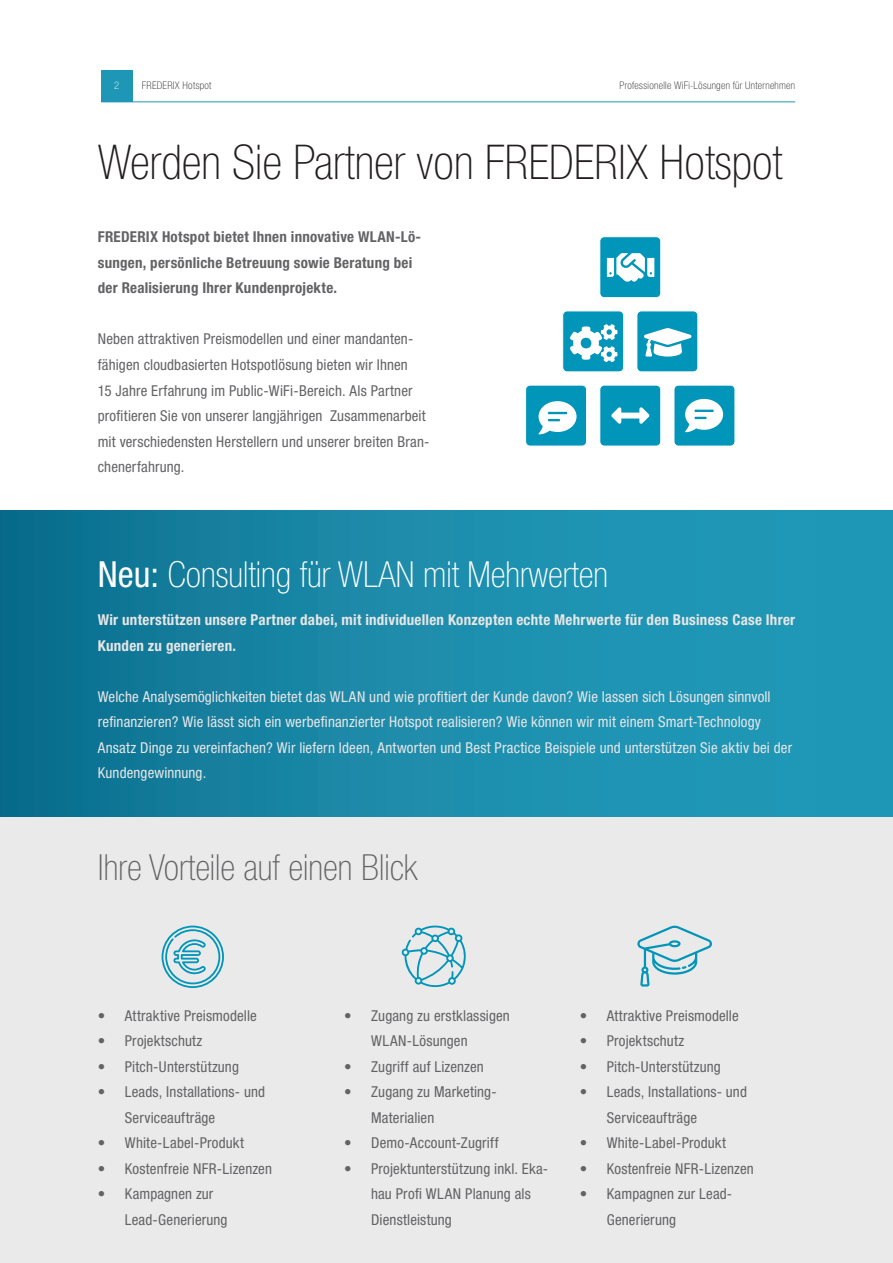
<style>
.page{position:relative;width:893px;height:1263px;background:#fff}
.page>*{position:absolute;margin:0;border:0;box-sizing:border-box;transform-origin:0 0}
.t1{font:100 condensed 48px "Helvetica Neue LT Std";color:#231f20}
.t2{font:100 condensed 36px "Helvetica Neue LT Std";color:#fff}
.t3{font:100 condensed 36px "Helvetica Neue LT Std";color:#636366}
.t4{font:condensed 15px/25.5px "Helvetica Neue LT Std";letter-spacing:.01em;color:#636366}
.t5{font:condensed 15px/25.5px "Helvetica Neue LT Std";letter-spacing:.01em;color:#e6e6e6}
.t6{font:700 condensed 15px/25.5px "Helvetica Neue LT Std";letter-spacing:.015em;color:#636366}
.t7{font:700 condensed 15px/25.5px "Helvetica Neue LT Std";letter-spacing:.015em;color:#e6e6e6}
.t8{font:100 condensed 10.5px "Helvetica Neue LT Std";letter-spacing:.03em;color:#231f20}
.t9{font:100 condensed 10.5px "Helvetica Neue LT Std";color:#fff}
.s1{font-weight:400}
</style>
<div class="page">
<div style="left:0;top:817px;width:893px;height:446px;background:#eaeaea"></div>
<svg style="left:637px;top:925px;width:75px;height:61px"></svg>
<svg style="left:402px;top:925px;width:64px;height:62px"></svg>
<svg style="left:162px;top:926px;width:62px;height:62px"></svg>
<div style="left:0;top:510px;width:893px;height:307px;background:linear-gradient(to right,#0f7392,#249fbf)"></div>
<div style="left:526px;top:385px;width:61px;height:61px;background:#0195b9;border-radius:4px"></div>
<div style="left:525px;top:385px;width:62px;height:61px;border:1px solid #fff;border-radius:4px"></div>
<svg style="left:538px;top:401px;width:38px;height:33px"></svg>
<div style="left:674px;top:385px;width:61px;height:61px;background:#0195b9;border-radius:4px"></div>
<div style="left:674px;top:385px;width:61px;height:61px;border:1px solid #fff;border-radius:4px"></div>
<svg style="left:685px;top:399px;width:38px;height:33px"></svg>
<div style="left:600px;top:385px;width:61px;height:61px;background:#0195b9;border-radius:4px"></div>
<div style="left:599px;top:385px;width:62px;height:61px;border:1px solid #fff;border-radius:4px"></div>
<svg style="left:611px;top:407px;width:38px;height:17px"></svg>
<div style="left:563px;top:311px;width:61px;height:61px;background:#0195b9;border-radius:4px"></div>
<div style="left:562px;top:310px;width:62px;height:62px;border:1px solid #fff;border-radius:4px"></div>
<svg style="left:570px;top:324px;width:47px;height:38px"></svg>
<div style="left:637px;top:311px;width:61px;height:61px;background:#0195b9;border-radius:4px"></div>
<div style="left:636px;top:310px;width:62px;height:62px;border:1px solid #fff;border-radius:4px"></div>
<svg style="left:644px;top:328px;width:48px;height:29px"></svg>
<div style="left:600px;top:237px;width:61px;height:61px;background:#0195b9;border-radius:4px"></div>
<div style="left:599px;top:236px;width:62px;height:62px;border:1px solid #fff;border-radius:4px"></div>
<svg style="left:607px;top:253px;width:47px;height:29px"></svg>
<hr style="left:101px;top:102px;width:694px;height:1px;background:#1e97b6">
<div style="left:101px;top:71px;width:31px;height:31px;background:#1e97b6"></div>
<p class="t9" style="left:114px;top:80px;width:7px">2</p>
<p class="t8" style="left:142px;top:80px;width:71px">FREDERIX Hotspot</p>
<p class="t8" style="left:619px;top:80px;width:177px">Professionelle WiFi-Lösungen für Unternehmen</p>
<h1 class="t1" style="left:98px;top:135px;width:686px">Werden Sie Partner von FREDERIX Hotspot</h1>
<p class="t6" style="left:98px;top:224px;width:325px">FREDERIX Hotspot bietet Ihnen innovative WLAN-Lö&shy;sungen, persönliche Betreuung sowie Beratung bei der Realisierung Ihrer Kundenprojekte.</p>
<p class="t4" style="left:98px;top:326px;width:333px">Neben attraktiven Preismodellen und einer mandanten&shy;fähigen cloudbasierten Hotspotlösung bieten wir Ihnen<br>15 Jahre Erfahrung im Public-WiFi-Bereich. Als Partner profitieren Sie von unserer langjährigen Zusammenarbeit mit verschiedensten Herstellern und unserer breiten Bran&shy;chenerfahrung.</p>
<h2 class="t2" style="left:98px;top:554px;width:512px"><span class="s1">Neu:</span> Consulting für WLAN mit Mehrwerten</h2>
<p class="t7" style="left:98px;top:607px;width:699px">Wir unterstützen unsere Partner dabei, mit individuellen Konzepten echte Mehrwerte für den Business Case Ihrer<br>Kunden zu generieren.</p>
<p class="t5" style="left:98px;top:683px;width:696px">Welche Analysemöglichkeiten bietet das WLAN und wie profitiert der Kunde davon? Wie lassen sich Lösungen sinnvoll refinanzieren? Wie lässt sich ein werbefinanzierter Hotspot realisieren? Wie können wir mit einem Smart-Technology Ansatz Dinge zu vereinfachen? Wir liefern Ideen, Antworten und Best Practice Beispiele und unterstützen Sie aktiv bei der Kundengewinnung.</p>
<h2 class="t3" style="left:98px;top:847px;width:322px">Ihre Vorteile auf einen Blick</h2>
<p class="t4" style="left:98px;top:1002px;width:161px">• Attraktive Preismodelle</p>
<p class="t4" style="left:98px;top:1028px;width:106px">• Projektschutz</p>
<p class="t4" style="left:98px;top:1053px;width:143px">• Pitch-Unterstützung</p>
<p class="t4" style="left:125px;top:1079px;width:142px;text-indent:-27px">• Leads, Installations- und<br>Serviceaufträge</p>
<p class="t4" style="left:98px;top:1130px;width:148px">• White-Label-Produkt</p>
<p class="t4" style="left:98px;top:1155px;width:176px">• Kostenfreie NFR-Lizenzen</p>
<p class="t4" style="left:125px;top:1181px;width:104px;text-indent:-27px">• Kampagnen zur<br>Lead-Generierung</p>
<p class="t4" style="left:371px;top:1002px;width:140px;text-indent:-27px">• Zugang zu erstklassigen<br>WLAN-Lösungen</p>
<p class="t4" style="left:344px;top:1053px;width:141px">• Zugriff auf Lizenzen</p>
<p class="t4" style="left:371px;top:1079px;width:127px;text-indent:-27px">• Zugang zu Marketing-<br>Materialien</p>
<p class="t4" style="left:344px;top:1130px;width:156px">• Demo-Account-Zugriff</p>
<p class="t4" style="left:371px;top:1155px;width:179px;text-indent:-27px">• Projektunterstützung inkl. Eka&shy;hau Profi WLAN Planung als<br>Dienstleistung</p>
<p class="t4" style="left:580px;top:1002px;width:161px">• Attraktive Preismodelle</p>
<p class="t4" style="left:580px;top:1028px;width:106px">• Projektschutz</p>
<p class="t4" style="left:580px;top:1053px;width:143px">• Pitch-Unterstützung</p>
<p class="t4" style="left:607px;top:1079px;width:142px;text-indent:-27px">• Leads, Installations- und<br>Serviceaufträge</p>
<p class="t4" style="left:580px;top:1130px;width:148px">• White-Label-Produkt</p>
<p class="t4" style="left:580px;top:1155px;width:176px">• Kostenfreie NFR-Lizenzen</p>
<p class="t4" style="left:607px;top:1181px;width:127px;text-indent:-27px">• Kampagnen zur Lead-<br>Generierung</p>
</div>
